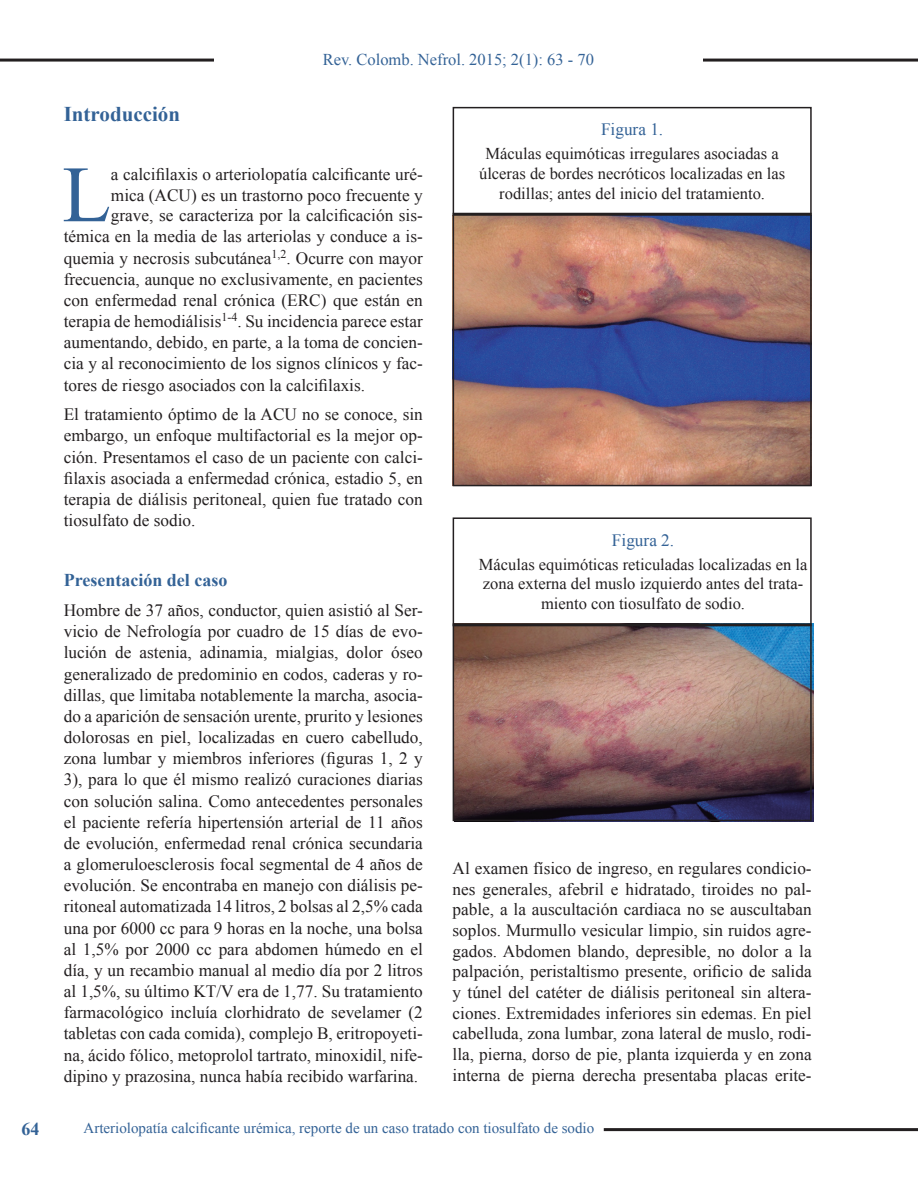
<style>
.page{position:relative;width:918px;height:1188px;background:#fff}
.page>*{position:absolute;margin:0;border:0;box-sizing:border-box;transform-origin:0 0}
.t1{font:79.8px "Times New Roman";color:#336296}
.t2{font:700 21px "Times New Roman";color:#336296}
.t3{font:700 18px "Times New Roman";color:#336296}
.t4{font:17.25px/21.1px "Times New Roman";color:#231f20;text-align:justify}
.t5{font:17.25px "Times New Roman";color:#336296}
.t6{font:16.5px/19.8px "Times New Roman";color:#231f20;text-align:center}
.t7{font:16.5px "Times New Roman";color:#336296}
.t8{font:15px "Times New Roman";color:#336296}
.s1{font-style:inherit}
</style>
<div class="page">
<hr style="left:0;top:59px;width:918px;height:3px;background:#231f20">
<div style="left:214px;top:53px;width:489px;height:19px;background:#fff"></div>
<hr style="left:604px;top:1128px;width:314px;height:3px;background:#231f20">
<img style="left:456px;top:216px;width:353px;height:267px">
<div style="left:453px;top:107px;width:359px;height:379px;border:2px solid #231f20"></div>
<hr style="left:453px;top:213px;width:359px;height:3px;background:#231f20">
<img style="left:456px;top:623px;width:357px;height:198px">
<div style="left:453px;top:517px;width:359px;height:304px;border:2px solid #231f20"></div>
<hr style="left:453px;top:623px;width:359px;height:3px;background:#231f20">
<p class="t2" style="left:64px;top:99px;width:118px">Introducción</p>
<p class="t7" style="left:323px;top:48px;width:273px">Rev. Colomb. Nefrol. <span class="s1">2015; 2(1): 63 - 70</span></p>
<h1 class="t1" style="left:62px;top:141px;width:50px">L</h1>
<p class="t4" style="left:111px;top:163px;width:313px">a calcifilaxis o arteriolopatía calcificante uré-</p>
<p class="t4" style="left:111px;top:184px;width:313px">mica (ACU) es un trastorno poco frecuente y</p>
<p class="t4" style="left:111px;top:205px;width:313px">grave, se caracteriza por la calcificación sis-</p>
<p class="t4" style="left:64px;top:226px;width:361px">témica en la media de las arteriolas y conduce a is-</p>
<p class="t4" style="left:64px;top:247px;width:361px">quemia y necrosis subcutánea<sup>1,2</sup>. Ocurre con mayor</p>
<p class="t4" style="left:64px;top:268px;width:361px">frecuencia, aunque no exclusivamente, en pacientes</p>
<p class="t4" style="left:64px;top:289px;width:361px">con enfermedad renal crónica (ERC) que están en</p>
<p class="t4" style="left:64px;top:310px;width:361px">terapia de hemodiálisis<sup>1-4</sup>. Su incidencia parece estar</p>
<p class="t4" style="left:64px;top:332px;width:361px">aumentando, debido, en parte, a la toma de concien-</p>
<p class="t4" style="left:64px;top:353px;width:361px">cia y al reconocimiento de los signos clínicos y fac-</p>
<p class="t4" style="left:64px;top:374px;width:303px">tores de riesgo asociados con la calcifilaxis.</p>
<p class="t4" style="left:64px;top:404px;width:361px">El tratamiento óptimo de la ACU no se conoce, sin embargo, un enfoque multifactorial es la mejor op&shy;ción. Presentamos el caso de un paciente con calci&shy;filaxis asociada a enfermedad crónica, estadio 5, en terapia de diálisis peritoneal, quien fue tratado con tiosulfato de sodio.</p>
<p class="t3" style="left:64px;top:568px;width:165px">Presentación del caso</p>
<p class="t4" style="left:64px;top:599px;width:361px">Hombre de 37 años, conductor, quien asistió al Ser&shy;vicio de Nefrología por cuadro de 15 días de evo&shy;lución de astenia, adinamia, mialgias, dolor óseo generalizado de predominio en codos, caderas y ro&shy;dillas, que limitaba notablemente la marcha, asocia&shy;do a aparición de sensación urente, prurito y lesiones dolorosas en piel, localizadas en cuero cabelludo, zona lumbar y miembros inferiores (figuras 1, 2 y 3), para lo que él mismo realizó curaciones diarias con solución salina. Como antecedentes personales el paciente refería hipertensión arterial de 11 años de evolución, enfermedad renal crónica secundaria a glomeruloesclerosis focal segmental de 4 años de evolución. Se encontraba en manejo con diálisis pe&shy;ritoneal automatizada 14 litros, 2 bolsas al 2,5% cada una por 6000 cc para 9 horas en la noche, una bolsa al 1,5% por 2000 cc para abdomen húmedo en el día, y un recambio manual al medio día por 2 litros al 1,5%, su último KT/V era de 1,77. Su tratamiento farmacológico incluía clorhidrato de sevelamer (2 tabletas con cada comida), complejo B, eritropoyeti&shy;na, ácido fólico, metoprolol tartrato, minoxidil, nife&shy;dipino y prazosina, nunca había recibido warfarina.</p>
<p class="t5" style="left:601px;top:118px;width:64px">Figura 1.</p>
<p class="t6" style="left:479px;top:143px;width:308px">Máculas equimóticas irregulares asociadas a úlceras de bordes necróticos localizadas en las rodillas; antes del inicio del tratamiento.</p>
<p class="t5" style="left:612px;top:528px;width:64px">Figura 2.</p>
<p class="t6" style="left:479px;top:554px;width:330px">Máculas equimóticas reticuladas localizadas en la zona externa del muslo izquierdo antes del trata&shy;miento con tiosulfato de sodio.</p>
<p class="t4" style="left:453px;top:857px;width:361px;line-height:20.7px">Al examen físico de ingreso, en regulares condicio&shy;nes generales, afebril e hidratado, tiroides no pal&shy;pable, a la auscultación cardiaca no se auscultaban soplos. Murmullo vesicular limpio, sin ruidos agre&shy;gados. Abdomen blando, depresible, no dolor a la palpación, peristaltismo presente, orificio de salida y túnel del catéter de diálisis peritoneal sin altera&shy;ciones. Extremidades inferiores sin edemas. En piel cabelluda, zona lumbar, zona lateral de muslo, rodi&shy;lla, pierna, dorso de pie, planta izquierda y en zona interna de pierna derecha presentaba placas erite-</p>
<p class="t3" style="left:21px;top:1117px;width:19px">64</p>
<p class="t8" style="left:84px;top:1118px;width:512px">Arteriolopatía calcificante urémica, reporte de un caso tratado con tiosulfato de sodio</p>
</div>
